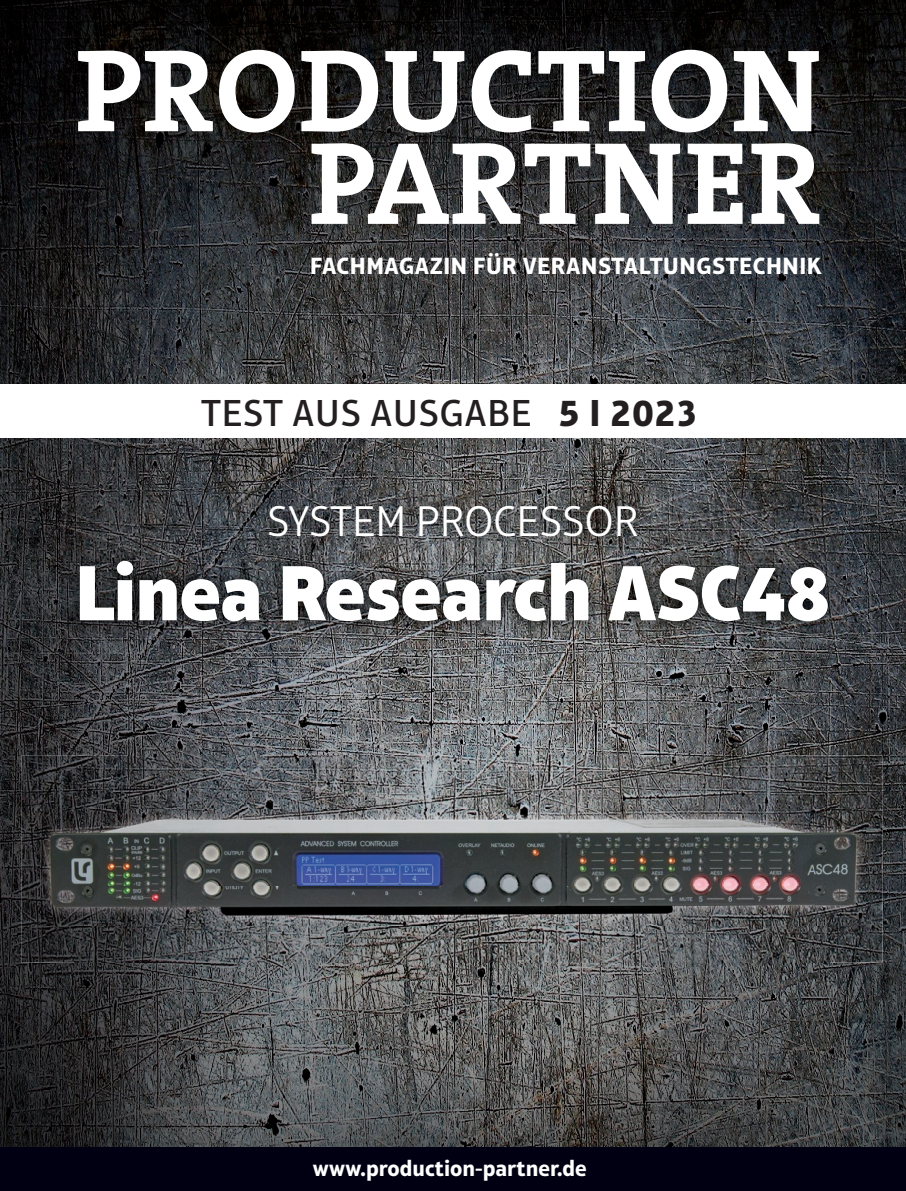
<style>
.page{position:relative;width:906px;height:1191px;background:#fff}
.page>*{position:absolute;margin:0;border:0;box-sizing:border-box;transform-origin:0 0}
.t1{font:900 79.5px "Aptifer Sans LT Pro";letter-spacing:-.01em;color:#fff}
.t2{font:300 43.8px "Aptifer Sans LT Pro";letter-spacing:.005em;color:#fff}
.t3{font:500 38.25px "Aptifer Sans LT Pro";letter-spacing:.025em;color:#231f20}
.t4{font:700 24px "Aptifer Sans LT Pro";letter-spacing:.025em;color:#fff}
.t5{font:700 22.5px "Aptifer Sans LT Pro";color:#fff}
.s1{font-weight:700}
</style>
<div class="page">
<img style="left:0;top:0;width:906px;height:1147px">
<svg style="left:78px;top:51px;width:135px;height:80px"></svg>
<svg style="left:219px;top:50px;width:76px;height:83px"></svg>
<svg style="left:301px;top:51px;width:77px;height:81px"></svg>
<svg style="left:385px;top:51px;width:79px;height:81px"></svg>
<svg style="left:471px;top:50px;width:60px;height:82px"></svg>
<svg style="left:538px;top:51px;width:107px;height:80px"></svg>
<svg style="left:651px;top:50px;width:76px;height:83px"></svg>
<svg style="left:734px;top:51px;width:85px;height:80px"></svg>
<svg style="left:311px;top:143px;width:369px;height:81px"></svg>
<svg style="left:687px;top:144px;width:55px;height:80px"></svg>
<svg style="left:751px;top:143px;width:68px;height:81px"></svg>
<div style="left:0;top:385px;width:906px;height:53px;background:#fff"></div>
<img style="left:64px;top:491px;width:778px;height:145px">
<div style="left:0;top:1147px;width:906px;height:44px;background:#000012"></div>
<img style="left:21px;top:755px;width:108px;height:104px">
<img style="left:129px;top:755px;width:646px;height:54px">
<img style="left:775px;top:755px;width:107px;height:104px">
<img style="left:21px;top:859px;width:54px;height:103px">
<img style="left:829px;top:859px;width:53px;height:103px">
<img style="left:75px;top:925px;width:754px;height:37px">
<img style="left:40px;top:809px;width:826px;height:116px">
<p class="t4" style="left:310px;top:251px;width:513px">FACHMAGAZIN FÜR VERANSTALTUNGSTECHNIK</p>
<h3 class="t3" style="left:202px;top:390px;width:498px">TEST AUS AUSGABE <span class="s1">5 I 2023</span></h3>
<h2 class="t2" style="left:267px;top:496px;width:373px">SYSTEM PROCESSOR</h2>
<h1 class="t1" style="left:75px;top:543px;width:756px">Linea Research ASC48</h1>
<p class="t5" style="left:313px;top:1154px;width:275px">www.production-partner.de</p>
</div>
